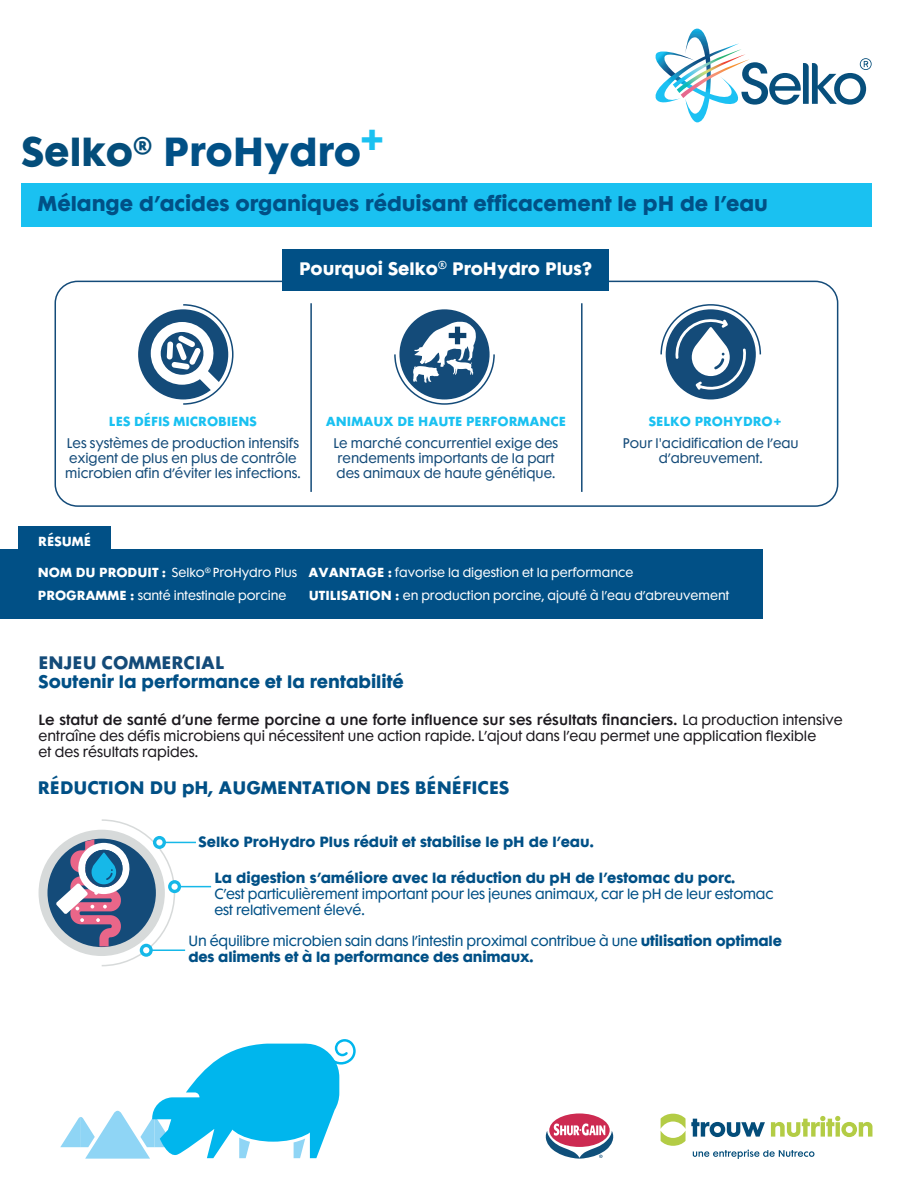
<style>
.page{position:relative;width:918px;height:1188px;background:#fff}
.page>*{position:absolute;margin:0;border:0;box-sizing:border-box;transform-origin:0 0}
.t1{font:700 37.05px "Futura Maxi Std";color:#015086}
.t2{font:700 19.5px "Futura Maxi Std";color:#015086}
.t3{font:700 16.5px "Futura Maxi Std";color:#015086}
.t4{font:700 16.5px "Futura Maxi Std";color:#fff}
.t5{font:700 16.5px "Futura Maxi Std";color:#144b79}
.t6{font:13.5px/16.2px "Futura Maxi Std";color:#1d1a1f}
.t7{font:13.5px/16.2px "Futura Maxi Std";letter-spacing:-.015em;color:#015086}
.t8{font:700 13.5px "Futura Maxi Std";color:#015086}
.t9{font:12.75px/15.3px "Futura Maxi Std";color:#144b79;text-align:center}
.t10{font:12px/23.5px "Futura Maxi Std";color:#fff}
.t11{font:700 12px "Futura Maxi Std";color:#1ac1f1}
.t12{font:700 12px "Futura Maxi Std";color:#fff}
.s1{color:#044d7a}
.s2{font-weight:700}
.s3{font-weight:600}
</style>
<div class="page">
<div style="left:55px;top:281px;width:783px;height:226px;border:2px solid #144b79;border-radius:22px"></div>
<div style="left:21px;top:183px;width:851px;height:43px;background:#1ac1f1"></div>
<div style="left:282px;top:249px;width:327px;height:42px;background:#015086"></div>
<div style="left:399px;top:309px;width:91px;height:90px;background:#144b79;border-radius:50%"></div>
<div style="left:666px;top:309px;width:90px;height:90px;background:#144b79;border-radius:50%"></div>
<hr style="left:581px;top:303px;width:2px;height:189px;background:#144b79">
<hr style="left:310px;top:303px;width:2px;height:189px;background:#144b79">
<div style="left:0;top:549px;width:762px;height:70px;background:#015086"></div>
<div style="left:18px;top:526px;width:93px;height:25px;background:#015086"></div>
<div style="left:138px;top:309px;width:90px;height:90px;background:#144b79;border-radius:50%"></div>
<div style="left:39px;top:830px;width:126px;height:126px;background:#d7dada;border-radius:50%"></div>
<div style="left:47px;top:839px;width:109px;height:108px;background:#144b79;border-radius:50%"></div>
<hr style="left:175px;top:886px;width:36px;height:1px;background:#16b8e8">
<svg style="left:168px;top:880px;width:13px;height:13px"></svg>
<hr style="left:159px;top:842px;width:37px;height:1px;background:#16b8e8">
<hr style="left:149px;top:949px;width:36px;height:2px;background:#16b8e8">
<svg style="left:56px;top:819px;width:120px;height:148px"></svg>
<svg style="left:151px;top:304px;width:83px;height:101px"></svg>
<svg style="left:660px;top:304px;width:102px;height:86px"></svg>
<svg style="left:655px;top:29px;width:217px;height:93px"></svg>
<svg style="left:394px;top:321px;width:101px;height:84px"></svg>
<svg style="left:60px;top:1039px;width:296px;height:120px"></svg>
<svg style="left:545px;top:1113px;width:69px;height:46px"></svg>
<svg style="left:661px;top:1114px;width:211px;height:45px"></svg>
<h1 class="t1" style="left:21px;top:125px;width:367px"><span class="s1">Selko</span><sup>®</sup> ProHydro<sup>+</sup></h1>
<h2 class="t2" style="left:38px;top:189px;width:732px">Mélange d’acides organiques réduisant efficacement le pH de l’eau</h2>
<p class="t4" style="left:299px;top:257px;width:294px">Pourquoi Selko<sup>®</sup> ProHydro Plus?</p>
<p class="t11" style="left:109px;top:413px;width:150px">LES DÉFIS MICROBIENS</p>
<p class="t9" style="left:65px;top:435px;width:237px">Les systèmes de production intensifs exigent de plus en plus de contrôle microbien afin d’éviter les infections.</p>
<p class="t11" style="left:326px;top:413px;width:242px">ANIMAUX DE HAUTE PERFORMANCE</p>
<p class="t9" style="left:334px;top:435px;width:226px;text-align:left">Le marché concurrentiel exige des rendements importants de la part des animaux de haute génétique.</p>
<p class="t11" style="left:649px;top:413px;width:135px">SELKO PROHYDRO+</p>
<p class="t9" style="left:623px;top:435px;width:177px">Pour l'acidification de l’eau d’abreuvement.</p>
<p class="t12" style="left:38px;top:533px;width:54px">RÉSUMÉ</p>
<p class="t10" style="left:38px;top:560px;width:597px"><span class="s2">NOM DU PRODUIT :</span> Selko<sup>®</sup> ProHydro Plus <span class="s2">AVANTAGE :</span> favorise la digestion et la performance<br><span class="s2">PROGRAMME :</span> santé intestinale porcine</p>
<p class="t10" style="left:309px;top:584px;width:422px"><span class="s2">UTILISATION :</span> en production porcine, ajouté à l’eau d’abreuvement</p>
<p class="t5" style="left:39px;top:650px;width:187px">ENJEU COMMERCIAL</p>
<p class="t3" style="left:39px;top:670px;width:367px">Soutenir la performance et la rentabilité</p>
<p class="t6" style="left:39px;top:711px;width:806px"><span class="s3">Le statut de santé d’une ferme porcine a une forte influence sur ses résultats financiers.</span> La production intensive entraîne des défis microbiens qui nécessitent une action rapide. L’ajout dans l’eau permet une application flexible<br>et des résultats rapides.</p>
<p class="t3" style="left:38px;top:776px;width:473px">RÉDUCTION DU pH, AUGMENTATION DES BÉNÉFICES</p>
<p class="t8" style="left:199px;top:832px;width:397px">Selko ProHydro Plus réduit et stabilise le pH de l’eau.</p>
<p class="t8" style="left:214px;top:868px;width:522px">La digestion s’améliore avec la réduction du pH de l’estomac du porc.</p>
<p class="t7" style="left:214px;top:886px;width:561px">C’est particulièrement important pour les jeunes animaux, car le pH de leur estomac est relativement élevé.</p>
<p class="t7" style="left:188px;top:933px;width:595px">Un équilibre microbien sain dans l’intestin proximal contribue à une <span class="s2">utilisation optimale des aliments et à la performance des animaux.</span></p>
</div>
